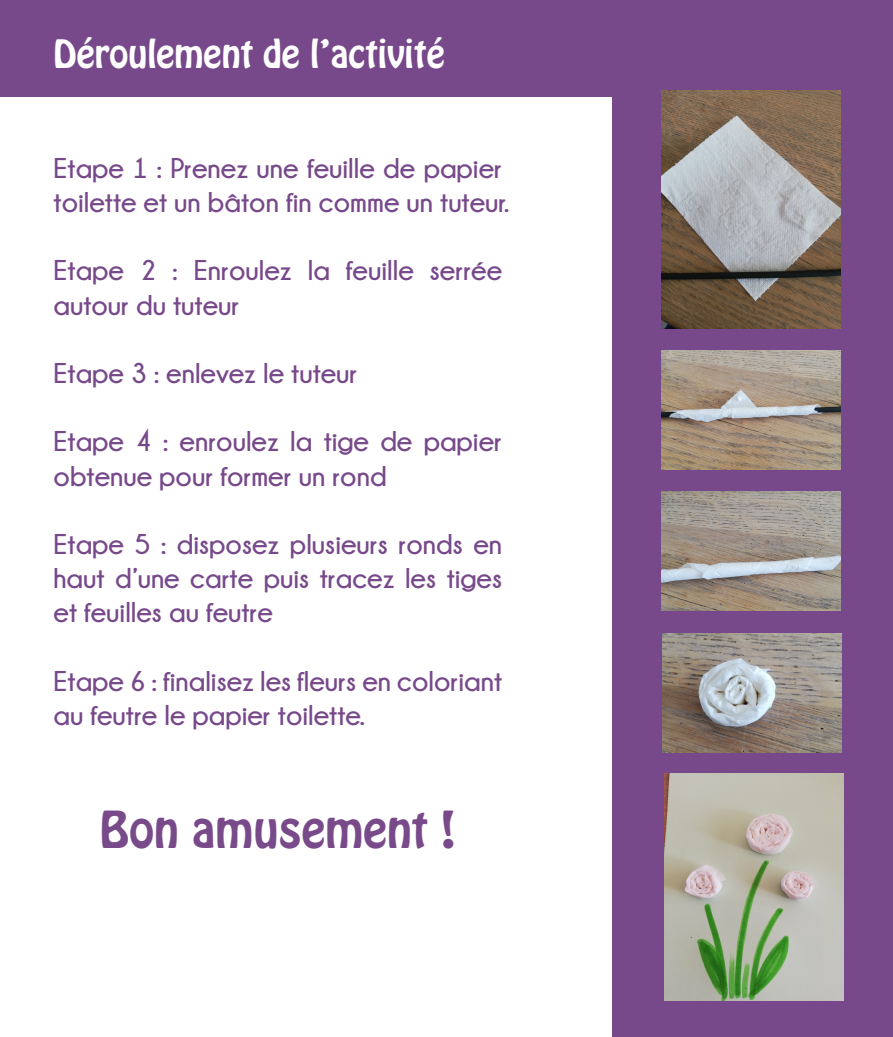
<style>
.page{position:relative;width:893px;height:1037px;background:#fff}
.page>*{position:absolute;margin:0;border:0;box-sizing:border-box;transform-origin:0 0}
.t1{font:45px "Hobo Std";color:#794a8a}
.t2{font:34.5px "Hobo Std";color:#fff}
.t3{font:700 28.5px/34.2px "Champagne&Limousines";color:#77498a}
</style>
<div class="page">
<div style="left:612px;top:58px;width:281px;height:978px;background:#77498a"></div>
<div style="left:0;top:0;width:893px;height:96px;background:#77498a"></div>
<img style="left:664px;top:773px;width:179px;height:227px">
<img style="left:662px;top:90px;width:178px;height:238px">
<img style="left:662px;top:350px;width:178px;height:119px">
<img style="left:662px;top:491px;width:178px;height:119px">
<img style="left:663px;top:633px;width:178px;height:119px">
<p class="t2" style="left:54px;top:30px;width:393px">Déroulement de l’activité</p>
<p class="t3" style="left:54px;top:150px;width:457px">Etape 1 : Prenez une feuille de papier toilette et un bâton fin comme un tuteur.</p>
<p class="t3" style="left:54px;top:253px;width:450px">Etape 2 : Enroulez la feuille serrée autour du tuteur</p>
<p class="t3" style="left:54px;top:356px;width:305px">Etape 3 : enlevez le tuteur</p>
<p class="t3" style="left:54px;top:424px;width:450px">Etape 4 : enroulez la tige de papier obtenue pour former un rond</p>
<p class="t3" style="left:54px;top:527px;width:450px;text-align:justify">Etape 5 : disposez plusieurs ronds en haut d’une carte puis tracez les tiges et feuilles au feutre</p>
<p class="t3" style="left:54px;top:663px;width:450px">Etape 6 : finalisez les fleurs en coloriant au feutre le papier toilette.</p>
<h1 class="t1" style="left:100px;top:798px;width:357px">Bon amusement !</h1>
</div>
